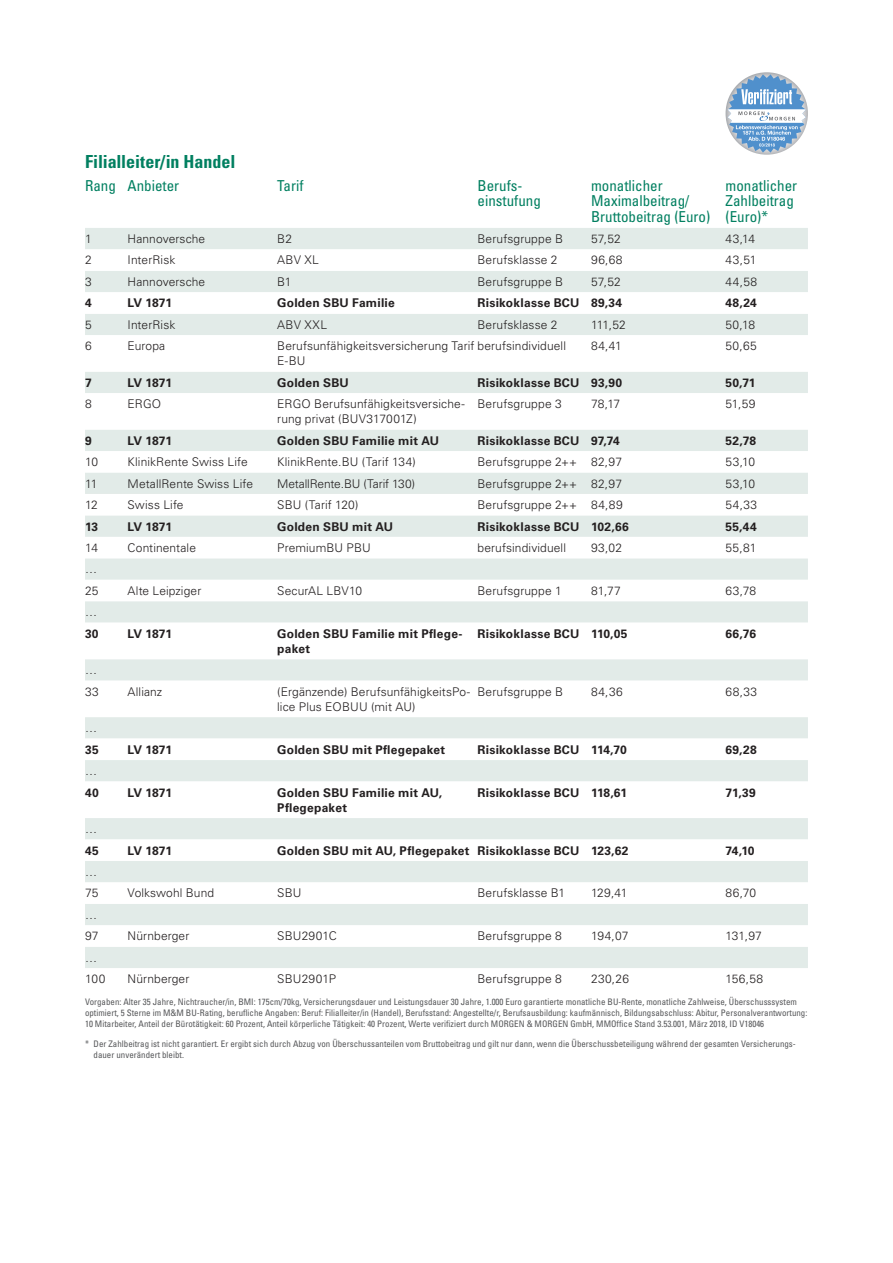
<style>
.page{position:relative;width:893px;height:1263px;background:#fff}
.page>*{position:absolute;margin:0;border:0;box-sizing:border-box;transform-origin:0 0}
.t1{font:700 condensed 18px "Univers LT Std";letter-spacing:-.005em;color:#017f60}
.t2{font:condensed 15px/15px "Univers LT Std";color:#017f60}
.t3{font:300 12px/21.5px "Univers LT Std";letter-spacing:.01em;color:#231f20}
.t4{font:700 12px/15px "Univers LT Std";letter-spacing:.02em;color:#231f20}
.t5{font:300 12px "Univers LT Std";letter-spacing:-.01em;color:#231f20}
.t6{font:condensed 9px/11.2px "Univers LT Std";color:#57585a}
</style>
<div class="page">
<div style="left:85px;top:228px;width:723px;height:21px;background:#e2ebe8"></div>
<svg style="left:85px;top:271px;width:723px;height:697px"></svg>
<svg style="left:725px;top:72px;width:83px;height:83px"></svg>
<svg style="left:728px;top:74px;width:78px;height:79px"></svg>
<h1 class="t1" style="left:85px;top:151px;width:152px">Filialleiter/in Handel</h1>
<p class="t2" style="left:85px;top:178px;width:96px">Rang Anbieter</p>
<p class="t2" style="left:277px;top:178px;width:28px">Tarif</p>
<p class="t2" style="left:477px;top:178px;width:65px">Berufs&shy;einstufung</p>
<p class="t2" style="left:591px;top:178px;width:121px">monatlicher<br>Maximalbeitrag/<br>Bruttobeitrag (Euro)</p>
<p class="t2" style="left:725px;top:178px;width:73px">monatlicher<br>Zahlbeitrag (Euro)*</p>
<p class="t3" style="left:85px;top:228px;width:8px">1</p>
<p class="t3" style="left:128px;top:228px;width:79px">Hannoversche</p>
<p class="t3" style="left:277px;top:228px;width:16px">B2</p>
<p class="t3" style="left:477px;top:228px;width:87px">Berufsgruppe B</p>
<p class="t3" style="left:591px;top:228px;width:31px">57,52</p>
<p class="t3" style="left:725px;top:228px;width:31px">43,14</p>
<p class="t3" style="left:85px;top:249px;width:8px">2</p>
<p class="t3" style="left:128px;top:249px;width:49px">InterRisk</p>
<p class="t3" style="left:277px;top:249px;width:43px">ABV XL</p>
<p class="t3" style="left:477px;top:249px;width:81px">Berufsklasse 2</p>
<p class="t3" style="left:591px;top:249px;width:33px">96,68</p>
<p class="t3" style="left:725px;top:249px;width:32px">43,51</p>
<p class="t3" style="left:85px;top:271px;width:8px">3</p>
<p class="t3" style="left:128px;top:271px;width:79px">Hannoversche</p>
<p class="t3" style="left:277px;top:271px;width:16px">B1</p>
<p class="t3" style="left:477px;top:271px;width:87px">Berufsgruppe B</p>
<p class="t3" style="left:591px;top:271px;width:31px">57,52</p>
<p class="t3" style="left:725px;top:271px;width:33px">44,58</p>
<p class="t4" style="left:85px;top:296px;width:8px">4</p>
<p class="t4" style="left:128px;top:296px;width:46px">LV 1871</p>
<p class="t4" style="left:277px;top:296px;width:119px">Golden SBU Familie</p>
<p class="t4" style="left:477px;top:296px;width:146px">Risikoklasse BCU 89,34</p>
<p class="t4" style="left:725px;top:296px;width:33px">48,24</p>
<p class="t3" style="left:85px;top:314px;width:8px">5</p>
<p class="t3" style="left:128px;top:314px;width:49px">InterRisk</p>
<p class="t3" style="left:277px;top:314px;width:51px">ABV XXL</p>
<p class="t3" style="left:477px;top:314px;width:81px">Berufsklasse 2</p>
<p class="t3" style="left:591px;top:314px;width:36px">111,52</p>
<p class="t3" style="left:725px;top:314px;width:31px">50,18</p>
<p class="t3" style="left:85px;top:335px;width:8px">6</p>
<p class="t3" style="left:128px;top:335px;width:39px">Europa</p>
<p class="t3" style="left:277px;top:338px;width:290px;line-height:15px">Berufsunfähigkeitsversicherung Tarif berufsindividuell<br>E-BU</p>
<p class="t3" style="left:591px;top:335px;width:32px">84,41</p>
<p class="t3" style="left:725px;top:335px;width:33px">50,65</p>
<p class="t4" style="left:85px;top:375px;width:8px">7</p>
<p class="t4" style="left:128px;top:375px;width:46px">LV 1871</p>
<p class="t4" style="left:277px;top:375px;width:73px">Golden SBU</p>
<p class="t4" style="left:477px;top:375px;width:146px">Risikoklasse BCU 93,90</p>
<p class="t4" style="left:725px;top:375px;width:32px">50,71</p>
<p class="t3" style="left:85px;top:393px;width:8px">8</p>
<p class="t3" style="left:128px;top:393px;width:35px">ERGO</p>
<p class="t3" style="left:277px;top:396px;width:189px;line-height:15px">ERGO Berufsunfähigkeitsversiche&shy;rung privat (BUV317001Z)</p>
<p class="t3" style="left:477px;top:393px;width:86px">Berufsgruppe 3</p>
<p class="t3" style="left:591px;top:393px;width:31px">78,17</p>
<p class="t3" style="left:725px;top:393px;width:31px">51,59</p>
<p class="t4" style="left:85px;top:433px;width:8px">9</p>
<p class="t4" style="left:128px;top:433px;width:46px">LV 1871</p>
<p class="t4" style="left:277px;top:433px;width:163px">Golden SBU Familie mit AU</p>
<p class="t4" style="left:477px;top:433px;width:144px">Risikoklasse BCU 97,74</p>
<p class="t4" style="left:725px;top:433px;width:32px">52,78</p>
<p class="t3" style="left:85px;top:451px;width:15px">10</p>
<p class="t3" style="left:128px;top:451px;width:122px">KlinikRente Swiss Life</p>
<p class="t3" style="left:277px;top:451px;width:140px">KlinikRente.BU (Tarif 134)</p>
<p class="t3" style="left:477px;top:451px;width:146px">Berufsgruppe 2++ 82,97</p>
<p class="t3" style="left:725px;top:451px;width:31px">53,10</p>
<p class="t3" style="left:85px;top:473px;width:14px">11</p>
<p class="t3" style="left:128px;top:473px;width:127px">MetallRente Swiss Life</p>
<p class="t5" style="left:277px;top:476px;width:139px">MetallRente.BU (Tarif 130)</p>
<p class="t3" style="left:477px;top:473px;width:146px">Berufsgruppe 2++ 82,97</p>
<p class="t3" style="left:725px;top:473px;width:31px">53,10</p>
<p class="t3" style="left:85px;top:494px;width:14px">12</p>
<p class="t3" style="left:128px;top:494px;width:58px">Swiss Life</p>
<p class="t3" style="left:277px;top:494px;width:83px">SBU (Tarif 120)</p>
<p class="t3" style="left:477px;top:494px;width:147px">Berufsgruppe 2++ 84,89</p>
<p class="t3" style="left:725px;top:494px;width:33px">54,33</p>
<p class="t4" style="left:85px;top:519px;width:15px">13</p>
<p class="t4" style="left:128px;top:519px;width:46px">LV 1871</p>
<p class="t4" style="left:277px;top:519px;width:117px">Golden SBU mit AU</p>
<p class="t4" style="left:477px;top:519px;width:153px">Risikoklasse BCU 102,66</p>
<p class="t4" style="left:725px;top:519px;width:33px">55,44</p>
<p class="t3" style="left:85px;top:537px;width:14px">14</p>
<p class="t3" style="left:128px;top:537px;width:70px">Continentale</p>
<p class="t3" style="left:277px;top:537px;width:95px">PremiumBU PBU</p>
<p class="t3" style="left:477px;top:537px;width:90px">berufsindividuell</p>
<p class="t3" style="left:591px;top:537px;width:33px">93,02</p>
<p class="t3" style="left:725px;top:537px;width:32px">55,81</p>
<p class="t3" style="left:85px;top:558px;width:15px">…<br>25</p>
<p class="t3" style="left:128px;top:580px;width:75px">Alte Leipziger</p>
<p class="t3" style="left:277px;top:580px;width:86px">SecurAL LBV10</p>
<p class="t3" style="left:477px;top:580px;width:86px">Berufsgruppe 1</p>
<p class="t3" style="left:591px;top:580px;width:31px">81,77</p>
<p class="t3" style="left:725px;top:580px;width:32px">63,78</p>
<p class="t3" style="left:85px;top:601px;width:13px">…</p>
<p class="t4" style="left:85px;top:626px;width:15px">30</p>
<p class="t4" style="left:128px;top:626px;width:46px">LV 1871</p>
<p class="t4" style="left:277px;top:626px;width:187px">Golden SBU Familie mit Pflege&shy;paket</p>
<p class="t4" style="left:477px;top:626px;width:151px">Risikoklasse BCU 110,05</p>
<p class="t4" style="left:726px;top:626px;width:32px">66,76</p>
<p class="t3" style="left:85px;top:659px;width:15px">…<br>33</p>
<p class="t3" style="left:128px;top:681px;width:36px">Allianz</p>
<p class="t3" style="left:277px;top:684px;width:195px;line-height:15px">(Ergänzende) BerufsunfähigkeitsPo&shy;lice Plus EOBUU (mit AU)</p>
<p class="t3" style="left:477px;top:681px;width:87px">Berufsgruppe B</p>
<p class="t3" style="left:591px;top:681px;width:33px">84,36</p>
<p class="t3" style="left:725px;top:681px;width:33px">68,33</p>
<p class="t3" style="left:85px;top:717px;width:13px">…</p>
<p class="t4" style="left:85px;top:742px;width:15px">35</p>
<p class="t4" style="left:128px;top:742px;width:46px">LV 1871</p>
<p class="t4" style="left:277px;top:742px;width:170px">Golden SBU mit Pflegepaket</p>
<p class="t4" style="left:477px;top:742px;width:151px">Risikoklasse BCU 114,70</p>
<p class="t4" style="left:725px;top:742px;width:33px">69,28</p>
<p class="t3" style="left:85px;top:760px;width:13px">…</p>
<p class="t4" style="left:85px;top:785px;width:15px">40</p>
<p class="t4" style="left:128px;top:785px;width:46px">LV 1871</p>
<p class="t4" style="left:277px;top:785px;width:167px">Golden SBU Familie mit AU,<br>Pflegepaket</p>
<p class="t4" style="left:477px;top:785px;width:151px">Risikoklasse BCU 118,61</p>
<p class="t4" style="left:725px;top:785px;width:32px">71,39</p>
<p class="t3" style="left:85px;top:818px;width:13px">…</p>
<p class="t4" style="left:85px;top:843px;width:15px">45</p>
<p class="t4" style="left:128px;top:843px;width:46px">LV 1871</p>
<p class="t4" style="left:277px;top:843px;width:353px">Golden SBU mit AU, Pflegepaket Risikoklasse BCU 123,62</p>
<p class="t4" style="left:725px;top:843px;width:30px">74,10</p>
<p class="t3" style="left:85px;top:861px;width:15px">…<br>75</p>
<p class="t3" style="left:128px;top:882px;width:88px">Volkswohl Bund</p>
<p class="t3" style="left:277px;top:882px;width:26px">SBU</p>
<p class="t3" style="left:477px;top:882px;width:89px">Berufsklasse B1</p>
<p class="t3" style="left:591px;top:882px;width:38px">129,41</p>
<p class="t3" style="left:725px;top:882px;width:32px">86,70</p>
<p class="t3" style="left:85px;top:904px;width:15px">…<br>97</p>
<p class="t3" style="left:128px;top:925px;width:63px">Nürnberger</p>
<p class="t3" style="left:277px;top:925px;width:61px">SBU2901C</p>
<p class="t3" style="left:477px;top:925px;width:86px">Berufsgruppe 8</p>
<p class="t3" style="left:591px;top:925px;width:39px">194,07</p>
<p class="t3" style="left:725px;top:925px;width:38px">131,97</p>
<p class="t3" style="left:85px;top:947px;width:22px">…<br>100</p>
<p class="t3" style="left:128px;top:968px;width:63px">Nürnberger</p>
<p class="t3" style="left:277px;top:968px;width:60px">SBU2901P</p>
<p class="t3" style="left:477px;top:968px;width:86px">Berufsgruppe 8</p>
<p class="t3" style="left:591px;top:968px;width:40px">230,26</p>
<p class="t3" style="left:725px;top:968px;width:39px">156,58</p>
<p class="t6" style="left:85px;top:996px;width:724px">Vorgaben: Alter 35 Jahre, Nichtraucher/in, BMI: 175cm/70kg, Versicherungsdauer und Leistungsdauer 30 Jahre, 1.000 Euro garantierte monatliche BU-Rente, monatliche Zahlweise, Überschusssystem optimiert, 5 Sterne im M&amp;M BU-Rating, berufliche Angaben: Beruf: Filialleiter/in (Handel), Berufsstand: Angestellte/r, Berufsausbildung: kaufmännisch, Bildungsabschluss: Abitur, Personalverantwortung:<br>10 Mitarbeiter, Anteil der Bürotätigkeit: 60 Prozent, Anteil körperliche Tätigkeit: 40 Prozent, Werte verifiziert durch MORGEN &amp; MORGEN GmbH, MMOffice Stand 3.53.001, März 2018, ID V18046</p>
<p class="t6" style="left:94px;top:1038px;width:703px;text-indent:-9px">* Der Zahlbeitrag ist nicht garantiert. Er ergibt sich durch Abzug von Überschussanteilen vom Bruttobeitrag und gilt nur dann, wenn die Überschussbeteiligung während der gesamten Versicherungs&shy;dauer unverändert bleibt.</p>
</div>
